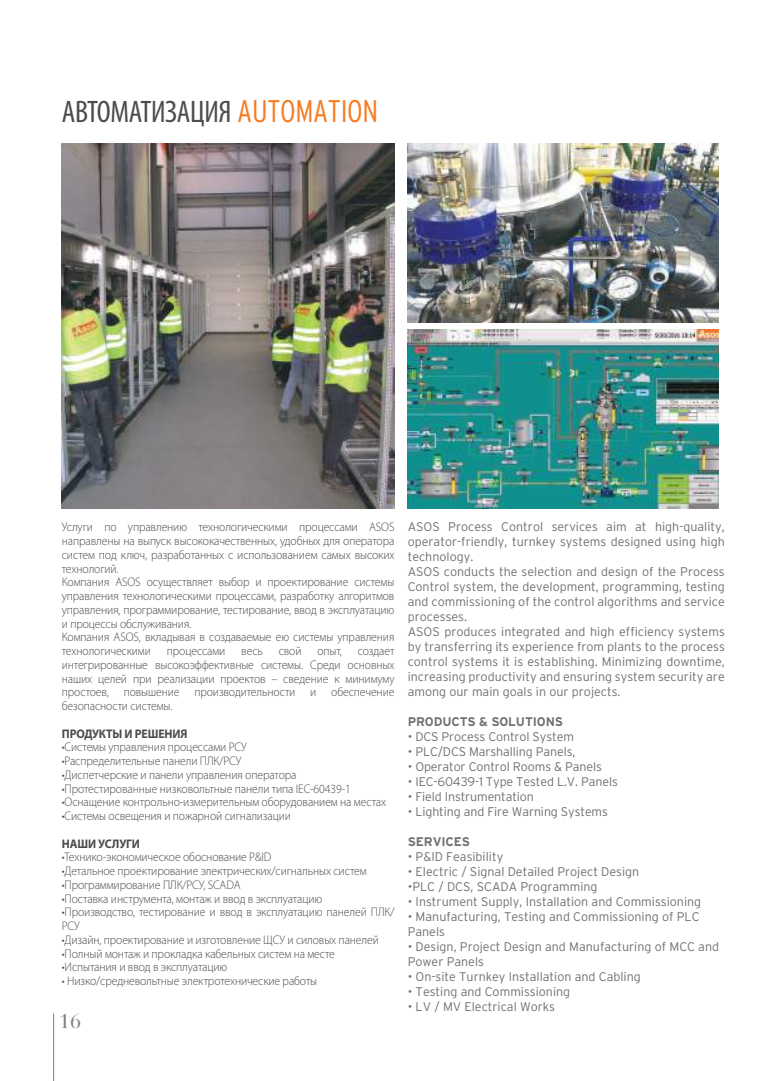
<style>
.page{position:relative;width:780px;height:1081px;background:#fff}
.page>*{position:absolute;margin:0;border:0;box-sizing:border-box;transform-origin:0 0}
.t1{font:condensed 31.25px "Myriad Pro";letter-spacing:-.01em;color:#4e4b4c}
.t2{font:20px "Bauer Bodoni Std";color:#7d7c7e}
.t3{font:300 12.5px/13.8px "Myriad Pro";letter-spacing:-.01em;color:#4e4b4c;scale:.94 1}
.t4{font:12.5px/15px "Interstate Light TR";color:#717072}
.t5{font:12.5px "Interstate Bold TR";letter-spacing:-.01em;color:#717072}
.t6{font:700 12.5px "Myriad Pro";letter-spacing:-.01em;color:#4e4b4c;scale:.94 1}
.s1{font-family:"Interstate Light Condensed TR";font-stretch:normal;color:#f77a1f}
</style>
<div class="page">
<img style="left:407px;top:144px;width:311px;height:178px">
<img style="left:62px;top:144px;width:332px;height:364px">
<img style="left:407px;top:330px;width:311px;height:178px">
<hr style="left:53px;top:1013px;width:1px;height:68px;background:#7d7c7e">
<h1 class="t1" style="left:62px;top:93px;width:318px">АВТОМАТИЗАЦИЯ <span class="s1">AUTOMATION</span></h1>
<p class="t3" style="left:62px;top:520px;width:355px">Услуги по управлению технологическими процессами ASOS направлены на выпуск высококачественных, удобных для оператора систем под ключ, разработанных с использованием самых высоких технологий.<br>Компания ASOS осуществляет выбор и проектирование системы управления технологическими процессами, разработку алгоритмов управления, программирование, тестирование, ввод в эксплуатацию и процессы обслуживания.<br>Компания ASOS, вкладывая в создаваемые ею системы управления технологическими</p>
<p class="t3" style="left:167px;top:644px;width:64px">процессами</p>
<p class="t3" style="left:241px;top:644px;width:24px">весь</p>
<p class="t3" style="left:279px;top:644px;width:26px">свой</p>
<p class="t3" style="left:317px;top:644px;width:28px">опыт,</p>
<p class="t3" style="left:62px;top:644px;width:355px;text-align:justify;text-indent:296px">создает интегрированные высокоэффективные системы. Среди основных наших целей при реализации проектов – сведение к минимуму простоев, повышение производительности и обеспечение безопасности системы.</p>
<p class="t6" style="left:62px;top:725px;width:135px">ПРОДУКТЫ И РЕШЕНИЯ</p>
<p class="t3" style="left:62px;top:740px;width:198px">•Системы управления процессами РСУ</p>
<p class="t3" style="left:62px;top:754px;width:193px">•Распределительные панели ПЛК/РСУ</p>
<p class="t3" style="left:62px;top:767px;width:251px">•Диспетчерские и панели управления оператора</p>
<p class="t3" style="left:62px;top:781px;width:309px">•Протестированные низковольтные панели типа IEC-60439-1</p>
<p class="t3" style="left:62px;top:795px;width:346px">•Оснащение контрольно-измерительным оборудованием на местах</p>
<p class="t3" style="left:62px;top:809px;width:245px">•Системы освещения и пожарной сигнализации</p>
<p class="t6" style="left:62px;top:835px;width:85px">НАШИ УСЛУГИ</p>
<p class="t3" style="left:62px;top:850px;width:224px">•Технико-экономическое обоснование P&amp;ID</p>
<p class="t3" style="left:62px;top:864px;width:326px">•Детальное проектирование электрических/сигнальных систем</p>
<p class="t3" style="left:62px;top:877px;width:192px">•Программирование ПЛК/РСУ, SCADA</p>
<p class="t3" style="left:62px;top:891px;width:278px">•Поставка инструмента, монтаж и ввод в эксплуатацию</p>
<p class="t3" style="left:62px;top:905px;width:355px">•Производство, тестирование и ввод в эксплуатацию панелей ПЛК/<br>РСУ</p>
<p class="t3" style="left:62px;top:932px;width:339px">•Дизайн, проектирование и изготовление ЩСУ и силовых панелей</p>
<p class="t3" style="left:62px;top:946px;width:292px">•Полный монтаж и прокладка кабельных систем на месте</p>
<p class="t3" style="left:62px;top:960px;width:178px">•Испытания и ввод в эксплуатацию</p>
<p class="t3" style="left:62px;top:974px;width:273px">• Низко/средневольтные электротехнические работы</p>
<h2 class="t2" style="left:59px;top:1009px;width:24px">16</h2>
<p class="t4" style="left:407px;top:519px;width:318px">ASOS Process Control services aim at high-quality, operator-friendly, turnkey systems designed using high technology.<br>ASOS conducts the selection and design of the Process Control system, the development, programming, testing and commissioning of the control algorithms and service processes.<br>ASOS produces integrated and high efficiency systems by transferring its experience from plants to the process control systems it is establishing. Minimizing downtime, increasing productivity and ensuring system security are among our main goals in our projects.</p>
<p class="t5" style="left:407px;top:715px;width:157px">PRODUCTS &amp; SOLUTIONS</p>
<p class="t4" style="left:407px;top:729px;width:168px">• DCS Process Control System</p>
<p class="t4" style="left:407px;top:744px;width:169px">• PLC/DCS Marshalling Panels,</p>
<p class="t4" style="left:407px;top:759px;width:196px">• Operator Control Rooms &amp; Panels</p>
<p class="t4" style="left:407px;top:774px;width:212px">• IEC-60439-1 Type Tested L.V. Panels</p>
<p class="t4" style="left:407px;top:789px;width:128px">• Field Instrumentation</p>
<p class="t4" style="left:407px;top:804px;width:202px">• Lighting and Fire Warning Systems</p>
<p class="t5" style="left:407px;top:835px;width:64px">SERVICES</p>
<p class="t4" style="left:407px;top:849px;width:97px">• P&amp;ID Feasibility</p>
<p class="t4" style="left:407px;top:864px;width:233px">• Electric / Signal Detailed Project Design</p>
<p class="t4" style="left:407px;top:879px;width:191px">•PLC / DCS, SCADA Programming</p>
<p class="t4" style="left:407px;top:894px;width:295px">• Instrument Supply, Installation and Commissioning</p>
<p class="t4" style="left:407px;top:909px;width:293px">• Manufacturing, Testing and Commissioning of PLC<br>Panels</p>
<p class="t4" style="left:407px;top:939px;width:313px">• Design, Project Design and Manufacturing of MCC and<br>Power Panels</p>
<p class="t4" style="left:407px;top:969px;width:234px">• On-site Turnkey Installation and Cabling</p>
<p class="t4" style="left:407px;top:984px;width:164px">• Testing and Commissioning</p>
<p class="t4" style="left:407px;top:999px;width:149px">• LV / MV Electrical Works</p>
</div>
